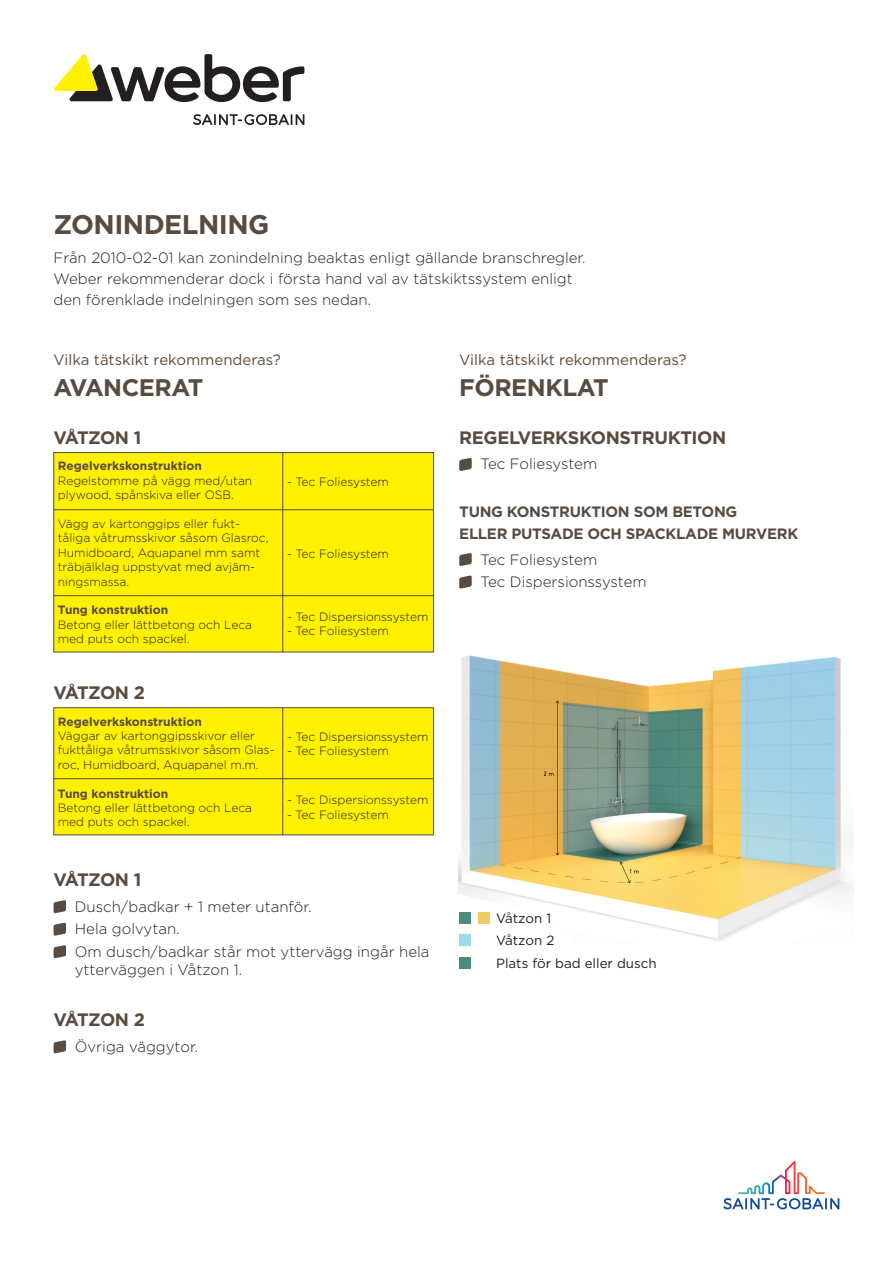
<style>
.page{position:relative;width:893px;height:1263px;background:#fff}
.page>*{position:absolute;margin:0;border:0;box-sizing:border-box;transform-origin:0 0}
.t1{font:700 27px "Gotham";letter-spacing:-.02em;color:#594b3f}
.t2{font:700 24px "Gotham";letter-spacing:-.02em;color:#594b3f}
.t3{font:700 18px "Gotham";letter-spacing:-.03em;color:#594b3f}
.t4{font:300 15px "Gotham";color:#231f20}
.t5{font:700 15px "Gotham";letter-spacing:-.02em;color:#594b3f}
.t6{font:15px "Gotham";color:#594b3f}
.t7{font:13.35px "Gotham";color:#231f20}
.t8{font:300 12px/14.4px "Gotham";color:#231f20}
.t9{font:700 12px "Gotham";color:#594b3f}
</style>
<div class="page">
<svg style="left:723px;top:1161px;width:116px;height:48px"></svg>
<svg style="left:193px;top:114px;width:111px;height:11px"></svg>
<svg style="left:54px;top:54px;width:250px;height:48px"></svg>
<svg style="left:54px;top:900px;width:12px;height:13px"></svg>
<svg style="left:54px;top:922px;width:12px;height:14px"></svg>
<svg style="left:54px;top:945px;width:12px;height:13px"></svg>
<svg style="left:54px;top:1040px;width:12px;height:13px"></svg>
<img style="left:459px;top:655px;width:394px;height:286px">
<svg style="left:458px;top:893px;width:118px;height:53px"></svg>
<div style="left:460px;top:912px;width:11px;height:11px;background:#4d8a7e"></div>
<div style="left:460px;top:935px;width:11px;height:11px;background:#9ddbef"></div>
<div style="left:460px;top:957px;width:11px;height:11px;background:#4d8a7e"></div>
<div style="left:478px;top:912px;width:11px;height:11px;background:#efcc66"></div>
<div style="left:54px;top:452px;width:380px;height:200px;background:#fff101;border:1px solid #594b3f"></div>
<hr style="left:283px;top:452px;width:1px;height:200px;background:#594b3f">
<hr style="left:54px;top:509px;width:380px;height:1px;background:#594b3f">
<hr style="left:54px;top:595px;width:380px;height:1px;background:#594b3f">
<div style="left:54px;top:707px;width:380px;height:128px;background:#fff101;border:1px solid #594b3f"></div>
<hr style="left:283px;top:707px;width:1px;height:128px;background:#594b3f">
<hr style="left:54px;top:778px;width:380px;height:1px;background:#594b3f">
<svg style="left:459px;top:458px;width:13px;height:13px"></svg>
<svg style="left:459px;top:553px;width:13px;height:13px"></svg>
<svg style="left:459px;top:575px;width:13px;height:14px"></svg>
<p class="t1" style="left:54px;top:207px;width:217px">ZONINDELNING</p>
<p class="t4" style="left:54px;top:248px;width:534px">Från 2010-02-01 kan zonindelning beaktas enligt gällande branschregler.</p>
<p class="t4" style="left:54px;top:269px;width:521px">Weber rekommenderar dock i första hand val av tätskiktssystem enligt</p>
<p class="t4" style="left:54px;top:290px;width:319px">den förenklade indelningen som ses nedan.</p>
<p class="t6" style="left:54px;top:350px;width:229px">Vilka tätskikt rekommenderas?</p>
<p class="t2" style="left:54px;top:372px;width:151px">AVANCERAT</p>
<p class="t3" style="left:54px;top:426px;width:89px">VÅTZON 1</p>
<p class="t9" style="left:58px;top:458px;width:145px">Regelverkskonstruktion</p>
<p class="t8" style="left:58px;top:473px;width:196px">Regelstomme på vägg med/utan plywood, spånskiva eller OSB.</p>
<p class="t8" style="left:58px;top:516px;width:184px">Vägg av kartonggips eller fukt-</p>
<p class="t8" style="left:58px;top:531px;width:212px">tåliga våtrumsskivor såsom Glasroc,<br>Humidboard, Aquapanel mm samt träbjälklag uppstyvat med avjäm&shy;ningsmassa.</p>
<p class="t9" style="left:58px;top:602px;width:112px">Tung konstruktion</p>
<p class="t8" style="left:58px;top:617px;width:196px">Betong eller lättbetong och Leca</p>
<p class="t8" style="left:58px;top:631px;width:133px">med puts och spackel.</p>
<p class="t8" style="left:287px;top:474px;width:103px">- Tec Foliesystem</p>
<p class="t8" style="left:287px;top:546px;width:103px">- Tec Foliesystem</p>
<p class="t8" style="left:287px;top:609px;width:143px">- Tec Dispersionssystem</p>
<p class="t8" style="left:287px;top:624px;width:103px">- Tec Foliesystem</p>
<p class="t3" style="left:54px;top:681px;width:93px">VÅTZON 2</p>
<p class="t9" style="left:58px;top:713px;width:145px">Regelverkskonstruktion</p>
<p class="t8" style="left:58px;top:728px;width:218px">Väggar av kartonggipsskivor eller fukttåliga våtrumsskivor såsom Glas&shy;roc, Humidboard, Aquapanel m.m.</p>
<p class="t9" style="left:58px;top:785px;width:112px">Tung konstruktion</p>
<p class="t8" style="left:58px;top:800px;width:196px">Betong eller lättbetong och Leca</p>
<p class="t8" style="left:58px;top:815px;width:133px">med puts och spackel.</p>
<p class="t8" style="left:287px;top:729px;width:143px">- Tec Dispersionssystem</p>
<p class="t8" style="left:287px;top:743px;width:103px">- Tec Foliesystem</p>
<p class="t8" style="left:287px;top:793px;width:143px">- Tec Dispersionssystem</p>
<p class="t8" style="left:287px;top:807px;width:103px">- Tec Foliesystem</p>
<p class="t3" style="left:54px;top:868px;width:89px">VÅTZON 1</p>
<p class="t4" style="left:75px;top:897px;width:238px">Dusch/badkar + 1 meter utanför.</p>
<p class="t4" style="left:75px;top:919px;width:106px">Hela golvytan.</p>
<p class="t4" style="left:75px;top:942px;width:356px">Om dusch/badkar står mot yttervägg ingår hela</p>
<p class="t4" style="left:75px;top:960px;width:169px">ytterväggen i Våtzon 1.</p>
<p class="t3" style="left:54px;top:1008px;width:93px">VÅTZON 2</p>
<p class="t4" style="left:75px;top:1037px;width:125px">Övriga väggytor.</p>
<p class="t6" style="left:459px;top:350px;width:229px">Vilka tätskikt rekommenderas?</p>
<p class="t2" style="left:459px;top:372px;width:151px">FÖRENKLAT</p>
<p class="t3" style="left:459px;top:426px;width:269px">REGELVERKSKONSTRUKTION</p>
<p class="t4" style="left:480px;top:455px;width:118px">Tec Foliesystem</p>
<p class="t5" style="left:459px;top:502px;width:280px">TUNG KONSTRUKTION SOM BETONG</p>
<p class="t5" style="left:459px;top:524px;width:341px">ELLER PUTSADE OCH SPACKLADE MURVERK</p>
<p class="t4" style="left:480px;top:550px;width:118px">Tec Foliesystem</p>
<p class="t4" style="left:480px;top:572px;width:168px">Tec Dispersionssystem</p>
<p class="t7" style="left:496px;top:910px;width:57px">Våtzon 1</p>
<p class="t7" style="left:496px;top:932px;width:60px">Våtzon 2</p>
<p class="t7" style="left:496px;top:954px;width:162px">Plats för bad eller dusch</p>
</div>
